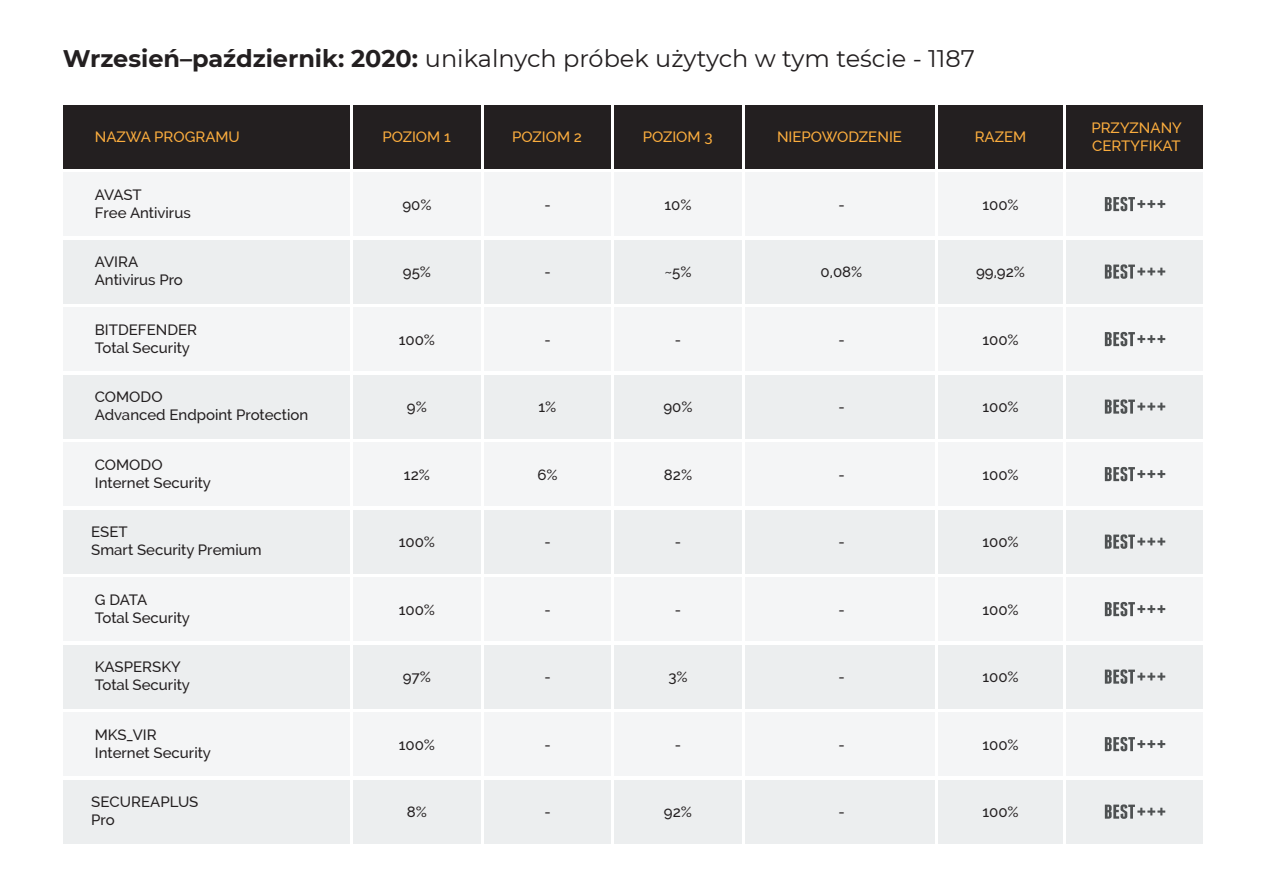
<style>
.page{position:relative;width:1263px;height:893px;background:#fff}
.page>*{position:absolute;margin:0;border:0;box-sizing:border-box;transform-origin:0 0}
.t1{font:24px "Montserrat";color:#231f20}
.t2{font:500 15px/18px "Raleway";color:#231f20}
.t3{font:500 15px/18px "Raleway";color:#fbad3e}
.s1{font-weight:700}
</style>
<div class="page">
<div style="left:63px;top:510px;width:1139px;height:64px;background:#eceeef"></div>
<div style="left:63px;top:577px;width:1139px;height:64px;background:#f4f5f6"></div>
<div style="left:63px;top:645px;width:1139px;height:64px;background:#eceeef"></div>
<div style="left:63px;top:712px;width:1139px;height:64px;background:#f4f5f6"></div>
<div style="left:63px;top:240px;width:1139px;height:64px;background:#eceeef"></div>
<div style="left:63px;top:307px;width:1139px;height:64px;background:#f4f5f6"></div>
<div style="left:63px;top:375px;width:1139px;height:64px;background:#eceeef"></div>
<div style="left:63px;top:442px;width:1139px;height:64px;background:#f4f5f6"></div>
<div style="left:63px;top:172px;width:1139px;height:64px;background:#f4f5f6"></div>
<div style="left:63px;top:106px;width:1139px;height:63px;background:#231f20"></div>
<svg style="left:1105px;top:197px;width:60px;height:14px"></svg>
<div style="left:63px;top:780px;width:1139px;height:64px;background:#eceeef"></div>
<hr style="left:1063px;top:87px;width:2px;height:806px;background:#fff">
<hr style="left:936px;top:87px;width:2px;height:806px;background:#fff">
<hr style="left:742px;top:87px;width:2px;height:806px;background:#fff">
<hr style="left:612px;top:87px;width:2px;height:806px;background:#fff">
<hr style="left:481px;top:87px;width:2px;height:806px;background:#fff">
<hr style="left:351px;top:87px;width:2px;height:806px;background:#fff">
<svg style="left:1105px;top:264px;width:60px;height:15px"></svg>
<svg style="left:1105px;top:332px;width:60px;height:14px"></svg>
<svg style="left:1105px;top:534px;width:60px;height:15px"></svg>
<svg style="left:1105px;top:467px;width:60px;height:14px"></svg>
<svg style="left:1105px;top:602px;width:60px;height:14px"></svg>
<svg style="left:1105px;top:399px;width:60px;height:15px"></svg>
<svg style="left:1105px;top:737px;width:60px;height:14px"></svg>
<svg style="left:1105px;top:669px;width:60px;height:15px"></svg>
<svg style="left:1105px;top:804px;width:60px;height:15px"></svg>
<h1 class="t1" style="left:63px;top:42px;width:913px"><span class="s1">Wrzesień–październik: 2020:</span> unikalnych próbek użytych w tym teście - 1187</h1>
<p class="t3" style="left:95px;top:128px;width:147px">NAZWA PROGRAMU</p>
<p class="t3" style="left:975px;top:128px;width:53px">RAZEM</p>
<p class="t3" style="left:1091px;top:119px;width:92px">PRZYZNANY<br>CERTYFIKAT</p>
<p class="t2" style="left:95px;top:186px;width:97px">AVAST<br>Free Antivirus</p>
<p class="t2" style="left:982px;top:195px;width:38px">100%</p>
<p class="t3" style="left:382px;top:128px;width:70px">POZIOM 1</p>
<p class="t3" style="left:777px;top:128px;width:127px">NIEPOWODZENIE</p>
<p class="t3" style="left:512px;top:128px;width:71px">POZIOM 2</p>
<p class="t3" style="left:643px;top:128px;width:71px">POZIOM 3</p>
<p class="t2" style="left:402px;top:195px;width:31px">90%</p>
<p class="t2" style="left:664px;top:195px;width:29px">10%</p>
<p class="t2" style="left:544px;top:195px;width:8px">-</p>
<p class="t2" style="left:838px;top:195px;width:8px">-</p>
<p class="t2" style="left:95px;top:253px;width:89px">AVIRA<br>Antivirus Pro</p>
<p class="t2" style="left:95px;top:321px;width:104px">BITDEFENDER<br>Total Security</p>
<p class="t2" style="left:95px;top:388px;width:215px">COMODO<br>Advanced Endpoint Protection</p>
<p class="t2" style="left:95px;top:456px;width:118px">COMODO<br>Internet Security</p>
<p class="t2" style="left:91px;top:523px;width:172px">ESET<br>Smart Security Premium</p>
<p class="t2" style="left:95px;top:591px;width:97px">G DATA<br>Total Security</p>
<p class="t2" style="left:95px;top:658px;width:97px">KASPERSKY<br>Total Security</p>
<p class="t2" style="left:95px;top:726px;width:118px">MKS_VIR<br>Internet Security</p>
<p class="t2" style="left:91px;top:793px;width:109px">SECUREAPLUS<br>Pro</p>
<p class="t2" style="left:403px;top:263px;width:30px">95%</p>
<p class="t2" style="left:399px;top:330px;width:38px">100%</p>
<p class="t2" style="left:407px;top:398px;width:22px">9%</p>
<p class="t2" style="left:404px;top:465px;width:28px">12%</p>
<p class="t2" style="left:399px;top:533px;width:38px">100%</p>
<p class="t2" style="left:399px;top:600px;width:38px">100%</p>
<p class="t2" style="left:403px;top:668px;width:30px">97%</p>
<p class="t2" style="left:399px;top:735px;width:38px">100%</p>
<p class="t2" style="left:407px;top:803px;width:22px">8%</p>
<p class="t2" style="left:544px;top:263px;width:8px">-</p>
<p class="t2" style="left:544px;top:330px;width:8px">-</p>
<p class="t2" style="left:539px;top:398px;width:19px">1%</p>
<p class="t2" style="left:537px;top:465px;width:22px">6%</p>
<p class="t2" style="left:544px;top:533px;width:8px">-</p>
<p class="t2" style="left:544px;top:600px;width:8px">-</p>
<p class="t2" style="left:544px;top:668px;width:8px">-</p>
<p class="t2" style="left:544px;top:735px;width:8px">-</p>
<p class="t2" style="left:544px;top:803px;width:8px">-</p>
<p class="t2" style="left:664px;top:263px;width:29px">~5%</p>
<p class="t2" style="left:675px;top:330px;width:8px">-</p>
<p class="t2" style="left:663px;top:398px;width:31px">90%</p>
<p class="t2" style="left:664px;top:465px;width:30px">82%</p>
<p class="t2" style="left:675px;top:533px;width:8px">-</p>
<p class="t2" style="left:675px;top:600px;width:8px">-</p>
<p class="t2" style="left:668px;top:668px;width:21px">3%</p>
<p class="t2" style="left:675px;top:735px;width:8px">-</p>
<p class="t2" style="left:664px;top:803px;width:30px">92%</p>
<p class="t2" style="left:821px;top:263px;width:43px">0,08%</p>
<p class="t2" style="left:838px;top:330px;width:8px">-</p>
<p class="t2" style="left:838px;top:398px;width:8px">-</p>
<p class="t2" style="left:838px;top:465px;width:8px">-</p>
<p class="t2" style="left:838px;top:533px;width:8px">-</p>
<p class="t2" style="left:838px;top:600px;width:8px">-</p>
<p class="t2" style="left:838px;top:668px;width:8px">-</p>
<p class="t2" style="left:838px;top:735px;width:8px">-</p>
<p class="t2" style="left:838px;top:803px;width:8px">-</p>
<p class="t2" style="left:976px;top:263px;width:51px">99,92%</p>
<p class="t2" style="left:982px;top:330px;width:38px">100%</p>
<p class="t2" style="left:982px;top:398px;width:38px">100%</p>
<p class="t2" style="left:982px;top:465px;width:38px">100%</p>
<p class="t2" style="left:982px;top:533px;width:38px">100%</p>
<p class="t2" style="left:982px;top:600px;width:38px">100%</p>
<p class="t2" style="left:982px;top:668px;width:38px">100%</p>
<p class="t2" style="left:982px;top:735px;width:38px">100%</p>
<p class="t2" style="left:982px;top:803px;width:38px">100%</p>
</div>
